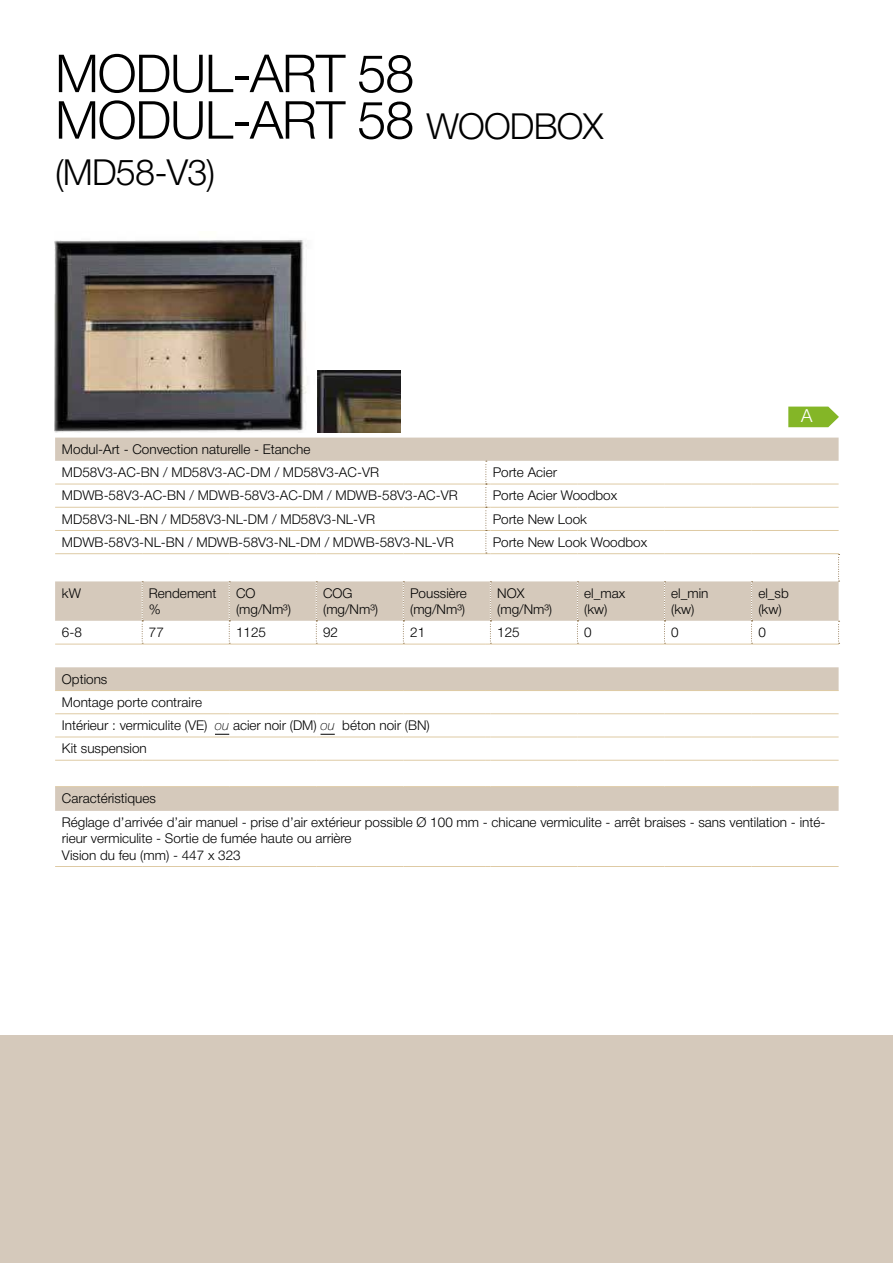
<style>
.page{position:relative;width:893px;height:1263px;background:#fff}
.page>*{position:absolute;margin:0;border:0;box-sizing:border-box;transform-origin:0 0}
.t1{font:300 52.5px/46.5px "Helvetica Neue";letter-spacing:-.025em;color:#000}
.t2{font:300 36px "Helvetica Neue";letter-spacing:-.025em;color:#000}
.t3{font:300 18px "Helvetica Neue";color:#fff}
.t4{font:300 13.5px/16.2px "Helvetica Neue";color:#000}
.s1{font-size:36px}
.s2{font-weight:100;font-style:italic}
</style>
<div class="page">
<div style="left:0;top:1035px;width:893px;height:228px;background:#d5c9bb"></div>
<svg style="left:788px;top:407px;width:51px;height:20px"></svg>
<img style="left:54px;top:240px;width:253px;height:192px">
<img style="left:318px;top:371px;width:83px;height:61px">
<svg style="left:55px;top:438px;width:784px;height:373px"></svg>
<hr style="left:55px;top:690px;width:87px;height:1px;background:#decaa4">
<hr style="left:142px;top:690px;width:87px;height:1px;background:#decaa4">
<hr style="left:229px;top:690px;width:87px;height:1px;background:#decaa4">
<hr style="left:316px;top:690px;width:87px;height:1px;background:#decaa4">
<hr style="left:403px;top:690px;width:83px;height:1px;background:#decaa4">
<hr style="left:490px;top:690px;width:87px;height:1px;background:#decaa4">
<hr style="left:577px;top:690px;width:87px;height:1px;background:#decaa4">
<hr style="left:664px;top:690px;width:87px;height:1px;background:#decaa4">
<hr style="left:751px;top:690px;width:88px;height:1px;background:#decaa4">
<hr style="left:55px;top:713px;width:87px;height:1px;background:#decaa4">
<hr style="left:142px;top:713px;width:87px;height:1px;background:#decaa4">
<hr style="left:229px;top:713px;width:87px;height:1px;background:#decaa4">
<hr style="left:316px;top:713px;width:87px;height:1px;background:#decaa4">
<hr style="left:403px;top:713px;width:83px;height:1px;background:#decaa4">
<hr style="left:490px;top:713px;width:87px;height:1px;background:#decaa4">
<hr style="left:577px;top:713px;width:87px;height:1px;background:#decaa4">
<hr style="left:664px;top:713px;width:87px;height:1px;background:#decaa4">
<hr style="left:751px;top:713px;width:88px;height:1px;background:#decaa4">
<hr style="left:55px;top:866px;width:87px;height:1px;background:#decaa4">
<hr style="left:142px;top:866px;width:87px;height:1px;background:#decaa4">
<hr style="left:229px;top:866px;width:87px;height:1px;background:#decaa4">
<hr style="left:316px;top:866px;width:87px;height:1px;background:#decaa4">
<hr style="left:403px;top:866px;width:83px;height:1px;background:#decaa4">
<hr style="left:490px;top:866px;width:87px;height:1px;background:#decaa4">
<hr style="left:577px;top:866px;width:87px;height:1px;background:#decaa4">
<hr style="left:664px;top:866px;width:87px;height:1px;background:#decaa4">
<hr style="left:751px;top:866px;width:88px;height:1px;background:#decaa4">
<svg style="left:55px;top:461px;width:785px;height:184px"></svg>
<hr style="left:55px;top:736px;width:87px;height:1px;background:#decaa4">
<hr style="left:142px;top:736px;width:87px;height:1px;background:#decaa4">
<hr style="left:229px;top:736px;width:87px;height:1px;background:#decaa4">
<hr style="left:316px;top:736px;width:87px;height:1px;background:#decaa4">
<hr style="left:403px;top:736px;width:83px;height:1px;background:#decaa4">
<hr style="left:490px;top:736px;width:87px;height:1px;background:#decaa4">
<hr style="left:577px;top:736px;width:87px;height:1px;background:#decaa4">
<hr style="left:664px;top:736px;width:87px;height:1px;background:#decaa4">
<hr style="left:751px;top:736px;width:88px;height:1px;background:#decaa4">
<hr style="left:55px;top:760px;width:87px;height:1px;background:#decaa4">
<hr style="left:142px;top:760px;width:87px;height:1px;background:#decaa4">
<hr style="left:229px;top:760px;width:87px;height:1px;background:#decaa4">
<hr style="left:316px;top:760px;width:87px;height:1px;background:#decaa4">
<hr style="left:403px;top:760px;width:83px;height:1px;background:#decaa4">
<hr style="left:490px;top:760px;width:87px;height:1px;background:#decaa4">
<hr style="left:577px;top:760px;width:87px;height:1px;background:#decaa4">
<hr style="left:664px;top:760px;width:87px;height:1px;background:#decaa4">
<hr style="left:751px;top:760px;width:88px;height:1px;background:#decaa4">
<hr style="left:55px;top:786px;width:87px;height:1px;background:#decaa4">
<hr style="left:142px;top:786px;width:87px;height:1px;background:#decaa4">
<hr style="left:229px;top:786px;width:87px;height:1px;background:#decaa4">
<hr style="left:316px;top:786px;width:87px;height:1px;background:#decaa4">
<hr style="left:403px;top:786px;width:83px;height:1px;background:#decaa4">
<hr style="left:490px;top:786px;width:87px;height:1px;background:#decaa4">
<hr style="left:577px;top:786px;width:87px;height:1px;background:#decaa4">
<hr style="left:664px;top:786px;width:87px;height:1px;background:#decaa4">
<hr style="left:751px;top:786px;width:88px;height:1px;background:#decaa4">
<svg style="left:215px;top:734px;width:14px;height:1px"></svg>
<svg style="left:321px;top:734px;width:14px;height:1px"></svg>
<h1 class="t1" style="left:55px;top:46px;width:550px">MODUL-ART 58<br>MODUL-ART 58 <span class="s1">WOODBOX</span></h1>
<h2 class="t2" style="left:55px;top:143px;width:162px">(MD58-V3)</h2>
<p class="t4" style="left:62px;top:437px;width:319px;line-height:23.2px">Modul-Art - Convection naturelle - Etanche<br>MD58V3-AC-BN / MD58V3-AC-DM / MD58V3-AC-VR</p>
<p class="t4" style="left:493px;top:463px;width:66px">Porte Acier</p>
<p class="t4" style="left:62px;top:487px;width:397px">MDWB-58V3-AC-BN / MDWB-58V3-AC-DM / MDWB-58V3-AC-VR</p>
<p class="t4" style="left:493px;top:487px;width:126px">Porte Acier Woodbox</p>
<p class="t4" style="left:62px;top:510px;width:315px">MD58V3-NL-BN / MD58V3-NL-DM / MD58V3-NL-VR</p>
<p class="t4" style="left:493px;top:510px;width:96px">Porte New Look</p>
<p class="t4" style="left:62px;top:533px;width:394px">MDWB-58V3-NL-BN / MDWB-58V3-NL-DM / MDWB-58V3-NL-VR</p>
<p class="t4" style="left:493px;top:533px;width:156px">Porte New Look Woodbox</p>
<h3 class="t3" style="left:801px;top:401px;width:13px">A</h3>
<p class="t4" style="left:62px;top:584px;width:20px">kW</p>
<p class="t4" style="left:149px;top:584px;width:69px">Rendement %</p>
<p class="t4" style="left:236px;top:584px;width:56px">CO (mg/Nm³)</p>
<p class="t4" style="left:323px;top:584px;width:56px">COG (mg/Nm³)</p>
<p class="t4" style="left:410px;top:584px;width:58px">Poussière (mg/Nm³)</p>
<p class="t4" style="left:497px;top:584px;width:56px">NOX (mg/Nm³)</p>
<p class="t4" style="left:584px;top:584px;width:42px">el_max (kw)</p>
<p class="t4" style="left:671px;top:584px;width:39px">el_min (kw)</p>
<p class="t4" style="left:758px;top:584px;width:32px">el_sb (kw)</p>
<p class="t4" style="left:62px;top:623px;width:22px">6-8</p>
<p class="t4" style="left:149px;top:623px;width:17px">77</p>
<p class="t4" style="left:236px;top:623px;width:32px">1125</p>
<p class="t4" style="left:323px;top:623px;width:17px">92</p>
<p class="t4" style="left:410px;top:623px;width:17px">21</p>
<p class="t4" style="left:497px;top:623px;width:24px">125</p>
<p class="t4" style="left:584px;top:623px;width:9px">0</p>
<p class="t4" style="left:671px;top:623px;width:9px">0</p>
<p class="t4" style="left:758px;top:623px;width:9px">0</p>
<p class="t4" style="left:62px;top:666px;width:369px;line-height:23.2px">Options<br>Montage porte contraire<br>Intérieur : vermiculite (VE) <span class="s2">ou</span> acier noir (DM) <span class="s2">ou</span> béton noir (BN)<br>Kit suspension</p>
<p class="t4" style="left:62px;top:785px;width:765px;line-height:24.2px">Caractéristiques<br>Réglage d’arrivée d’air manuel - prise d’air extérieur possible Ø 100 mm - chicane vermiculite - arrêt braises - sans ventilation - inté-</p>
<p class="t4" style="left:62px;top:829px;width:291px">rieur vermiculite - Sortie de fumée haute ou arrière<br>Vision du feu (mm) - 447 x 323</p>
</div>
